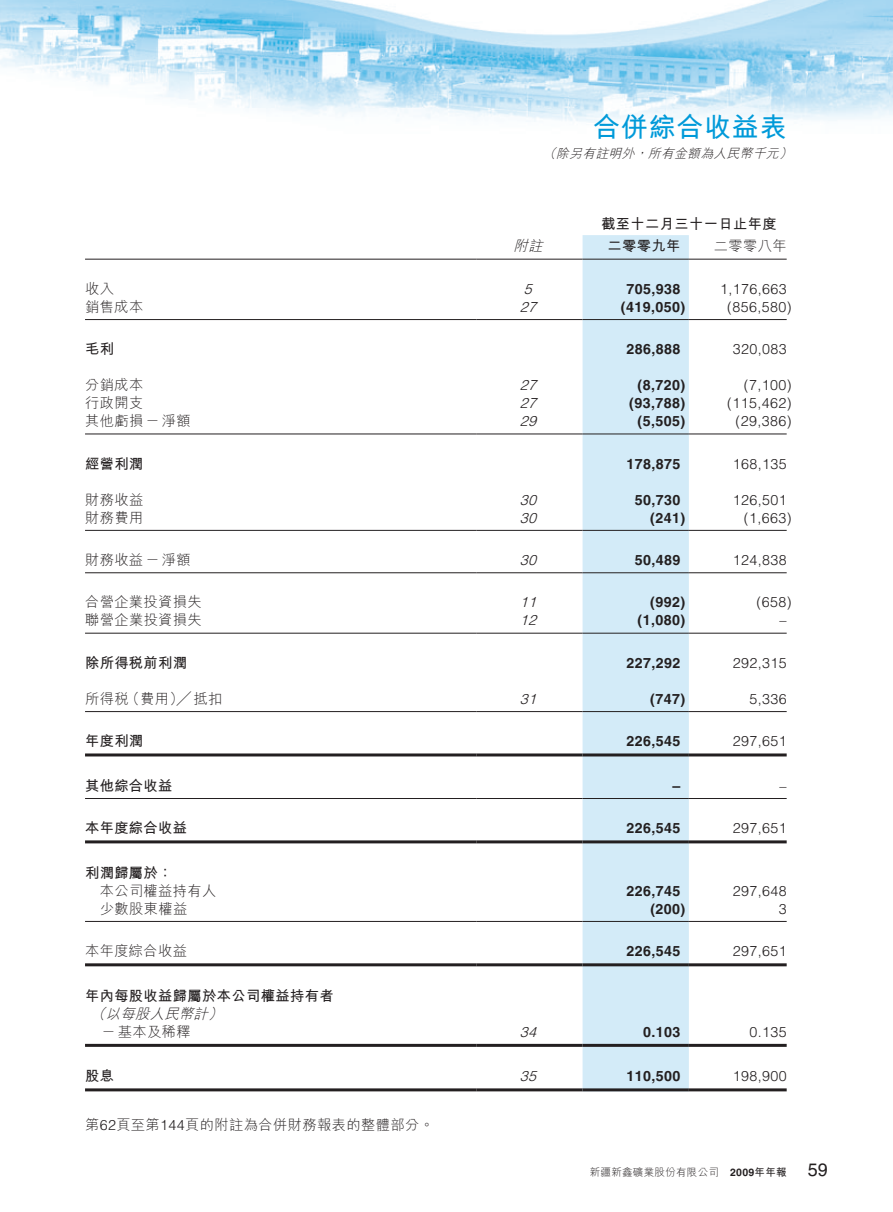
<style>
.page{position:relative;width:893px;height:1212px;background:#fff}
.page>*{position:absolute;margin:0;border:0;box-sizing:border-box;transform-origin:0 0}
.t1{font:700 27px "M Hei HK";letter-spacing:.03em;color:#009ad9}
.t2{font:700 14.25px "Helvetica LT Std";letter-spacing:.03em;color:#231f20}
.t3{font:300 14.25px "Helvetica LT Std";letter-spacing:.03em;color:#231f20}
.t4{font:300 14.25px "M Hei HK";letter-spacing:.03em;color:#231f20}
.t5{font:700 14.25px "M Hei HK";letter-spacing:.03em;color:#231f20}
.t6{font:italic 300 14.25px "Helvetica LT Std";color:#231f20}
.t7{font:italic 300 14.25px "M Hei HK";color:#231f20}
.t8{font:italic 300 12.75px "M Hei HK";color:#231f20}
.t9{font:300 10.5px "M Hei HK";letter-spacing:.03em;color:#231f20}
.s1{font-family:"Helvetica LT Std"}
.s2{font-family:"Helvetica LT Std";font-weight:700}
.s3{font-weight:700}
.s4{font-family:"Helvetica LT Std";font-weight:400;font-size:18px}
</style>
<div class="page">
<img style="left:0;top:0;width:893px;height:124px">
<div style="left:583px;top:235px;width:106px;height:853px;background:#d3ebf8"></div>
<hr style="left:85px;top:259px;width:391px;height:1px;background:#231f20">
<hr style="left:476px;top:259px;width:107px;height:1px;background:#231f20">
<hr style="left:583px;top:259px;width:106px;height:1px;background:#231f20">
<hr style="left:689px;top:259px;width:98px;height:1px;background:#231f20">
<hr style="left:85px;top:319px;width:391px;height:1px;background:#231f20">
<hr style="left:476px;top:319px;width:107px;height:1px;background:#231f20">
<hr style="left:583px;top:319px;width:106px;height:1px;background:#231f20">
<hr style="left:689px;top:319px;width:98px;height:1px;background:#231f20">
<hr style="left:85px;top:434px;width:391px;height:1px;background:#231f20">
<hr style="left:476px;top:434px;width:107px;height:1px;background:#231f20">
<hr style="left:583px;top:434px;width:106px;height:1px;background:#231f20">
<hr style="left:689px;top:434px;width:98px;height:1px;background:#231f20">
<hr style="left:85px;top:530px;width:391px;height:1px;background:#231f20">
<hr style="left:476px;top:530px;width:107px;height:1px;background:#231f20">
<hr style="left:583px;top:530px;width:106px;height:1px;background:#231f20">
<hr style="left:689px;top:530px;width:98px;height:1px;background:#231f20">
<hr style="left:85px;top:572px;width:391px;height:1px;background:#231f20">
<hr style="left:476px;top:572px;width:107px;height:1px;background:#231f20">
<hr style="left:583px;top:572px;width:106px;height:1px;background:#231f20">
<hr style="left:689px;top:572px;width:98px;height:1px;background:#231f20">
<hr style="left:85px;top:633px;width:391px;height:1px;background:#231f20">
<hr style="left:476px;top:633px;width:107px;height:1px;background:#231f20">
<hr style="left:583px;top:633px;width:106px;height:1px;background:#231f20">
<hr style="left:689px;top:633px;width:98px;height:1px;background:#231f20">
<hr style="left:85px;top:711px;width:391px;height:1px;background:#231f20">
<hr style="left:476px;top:711px;width:107px;height:1px;background:#231f20">
<hr style="left:583px;top:711px;width:106px;height:1px;background:#231f20">
<hr style="left:689px;top:711px;width:98px;height:1px;background:#231f20">
<hr style="left:85px;top:753px;width:391px;height:3px;background:#231f20">
<hr style="left:476px;top:753px;width:107px;height:3px;background:#231f20">
<hr style="left:583px;top:753px;width:106px;height:3px;background:#231f20">
<hr style="left:689px;top:753px;width:98px;height:3px;background:#231f20">
<hr style="left:85px;top:798px;width:391px;height:1px;background:#231f20">
<hr style="left:476px;top:798px;width:107px;height:1px;background:#231f20">
<hr style="left:583px;top:798px;width:106px;height:1px;background:#231f20">
<hr style="left:689px;top:798px;width:98px;height:1px;background:#231f20">
<hr style="left:85px;top:840px;width:391px;height:3px;background:#231f20">
<hr style="left:476px;top:840px;width:107px;height:3px;background:#231f20">
<hr style="left:583px;top:840px;width:106px;height:3px;background:#231f20">
<hr style="left:689px;top:840px;width:98px;height:3px;background:#231f20">
<hr style="left:85px;top:921px;width:391px;height:1px;background:#231f20">
<hr style="left:476px;top:921px;width:107px;height:1px;background:#231f20">
<hr style="left:583px;top:921px;width:106px;height:1px;background:#231f20">
<hr style="left:689px;top:921px;width:98px;height:1px;background:#231f20">
<hr style="left:85px;top:963px;width:391px;height:3px;background:#231f20">
<hr style="left:476px;top:963px;width:107px;height:3px;background:#231f20">
<hr style="left:583px;top:963px;width:106px;height:3px;background:#231f20">
<hr style="left:689px;top:963px;width:98px;height:3px;background:#231f20">
<hr style="left:85px;top:1044px;width:391px;height:3px;background:#231f20">
<hr style="left:476px;top:1044px;width:107px;height:3px;background:#231f20">
<hr style="left:583px;top:1044px;width:106px;height:3px;background:#231f20">
<hr style="left:689px;top:1044px;width:98px;height:3px;background:#231f20">
<hr style="left:85px;top:1088px;width:391px;height:3px;background:#231f20">
<hr style="left:476px;top:1088px;width:107px;height:3px;background:#231f20">
<hr style="left:583px;top:1088px;width:106px;height:3px;background:#231f20">
<hr style="left:689px;top:1088px;width:98px;height:3px;background:#231f20">
<h1 class="t1" style="left:593px;top:107px;width:195px">合併綜合收益表</h1>
<p class="t8" style="left:543px;top:144px;width:255px">（除另有註明外，所有金額為人民幣千元）</p>
<p class="t5" style="left:601px;top:213px;width:177px">截至十二月三十一日止年度</p>
<p class="t7" style="left:513px;top:236px;width:35px">附註</p>
<p class="t5" style="left:607px;top:236px;width:74px">二零零九年</p>
<p class="t4" style="left:714px;top:236px;width:74px">二零零八年</p>
<p class="t4" style="left:85px;top:278px;width:30px">收入</p>
<p class="t6" style="left:524px;top:280px;width:14px">5</p>
<p class="t2" style="left:626px;top:280px;width:55px">705,938</p>
<p class="t3" style="left:720px;top:280px;width:68px">1,176,663</p>
<p class="t4" style="left:85px;top:296px;width:60px">銷售成本</p>
<p class="t6" style="left:520px;top:298px;width:22px">27</p>
<p class="t2" style="left:621px;top:298px;width:66px">(419,050)</p>
<p class="t3" style="left:727px;top:298px;width:66px">(856,580)</p>
<p class="t5" style="left:85px;top:338px;width:30px">毛利</p>
<p class="t2" style="left:626px;top:340px;width:55px">286,888</p>
<p class="t3" style="left:733px;top:340px;width:55px">320,083</p>
<p class="t4" style="left:85px;top:375px;width:60px">分銷成本</p>
<p class="t6" style="left:520px;top:376px;width:22px">27</p>
<p class="t2" style="left:638px;top:376px;width:49px">(8,720)</p>
<p class="t3" style="left:744px;top:376px;width:49px">(7,100)</p>
<p class="t4" style="left:85px;top:393px;width:60px">行政開支</p>
<p class="t6" style="left:520px;top:394px;width:22px">27</p>
<p class="t2" style="left:629px;top:394px;width:57px">(93,788)</p>
<p class="t3" style="left:727px;top:394px;width:66px">(115,462)</p>
<p class="t4" style="left:85px;top:411px;width:107px">其他虧損－淨額</p>
<p class="t6" style="left:520px;top:412px;width:22px">29</p>
<p class="t2" style="left:638px;top:412px;width:49px">(5,505)</p>
<p class="t3" style="left:736px;top:412px;width:57px">(29,386)</p>
<p class="t5" style="left:85px;top:453px;width:60px">經營利潤</p>
<p class="t2" style="left:626px;top:455px;width:55px">178,875</p>
<p class="t3" style="left:733px;top:455px;width:55px">168,135</p>
<p class="t4" style="left:85px;top:489px;width:60px">財務收益</p>
<p class="t6" style="left:520px;top:491px;width:22px">30</p>
<p class="t2" style="left:635px;top:491px;width:47px">50,730</p>
<p class="t3" style="left:733px;top:491px;width:55px">126,501</p>
<p class="t4" style="left:85px;top:507px;width:60px">財務費用</p>
<p class="t6" style="left:520px;top:509px;width:22px">30</p>
<p class="t2" style="left:650px;top:509px;width:36px">(241)</p>
<p class="t3" style="left:744px;top:509px;width:49px">(1,663)</p>
<p class="t4" style="left:85px;top:550px;width:107px">財務收益－淨額</p>
<p class="t6" style="left:520px;top:551px;width:22px">30</p>
<p class="t2" style="left:635px;top:551px;width:47px">50,489</p>
<p class="t3" style="left:733px;top:551px;width:55px">124,838</p>
<p class="t4" style="left:85px;top:592px;width:118px">合營企業投資損失</p>
<p class="t6" style="left:520px;top:593px;width:22px">11</p>
<p class="t2" style="left:650px;top:594px;width:36px">(992)</p>
<p class="t3" style="left:757px;top:593px;width:36px">(658)</p>
<p class="t4" style="left:85px;top:610px;width:118px">聯營企業投資損失</p>
<p class="t6" style="left:520px;top:611px;width:22px">12</p>
<p class="t2" style="left:638px;top:612px;width:49px">(1,080)</p>
<p class="t3" style="left:780px;top:611px;width:9px">–</p>
<p class="t5" style="left:85px;top:652px;width:104px">除所得稅前利潤</p>
<p class="t2" style="left:626px;top:654px;width:55px">227,292</p>
<p class="t3" style="left:733px;top:654px;width:55px">292,315</p>
<p class="t4" style="left:85px;top:688px;width:139px">所得稅（費用）╱抵扣</p>
<p class="t6" style="left:520px;top:690px;width:22px">31</p>
<p class="t2" style="left:650px;top:690px;width:36px">(747)</p>
<p class="t3" style="left:749px;top:690px;width:39px">5,336</p>
<p class="t5" style="left:85px;top:730px;width:60px">年度利潤</p>
<p class="t2" style="left:626px;top:732px;width:55px">226,545</p>
<p class="t3" style="left:733px;top:732px;width:55px">297,651</p>
<p class="t5" style="left:85px;top:775px;width:89px">其他綜合收益</p>
<p class="t2" style="left:672px;top:777px;width:9px">–</p>
<p class="t3" style="left:780px;top:777px;width:9px">–</p>
<p class="t5" style="left:85px;top:817px;width:104px">本年度綜合收益</p>
<p class="t2" style="left:626px;top:819px;width:55px">226,545</p>
<p class="t3" style="left:733px;top:819px;width:55px">297,651</p>
<p class="t5" style="left:85px;top:862px;width:89px">利潤歸屬於：</p>
<p class="t4" style="left:100px;top:880px;width:118px">本公司權益持有人</p>
<p class="t2" style="left:626px;top:882px;width:55px">226,745</p>
<p class="t3" style="left:733px;top:882px;width:55px">297,648</p>
<p class="t4" style="left:100px;top:898px;width:89px">少數股東權益</p>
<p class="t2" style="left:650px;top:900px;width:36px">(200)</p>
<p class="t3" style="left:779px;top:900px;width:9px">3</p>
<p class="t4" style="left:85px;top:941px;width:104px">本年度綜合收益</p>
<p class="t2" style="left:626px;top:942px;width:55px">226,545</p>
<p class="t3" style="left:733px;top:942px;width:55px">297,651</p>
<p class="t5" style="left:85px;top:985px;width:250px">年內每股收益歸屬於本公司權益持有者</p>
<p class="t7" style="left:91px;top:1003px;width:138px">（以每股人民幣計）</p>
<p class="t4" style="left:101px;top:1021px;width:91px">－基本及稀釋</p>
<p class="t6" style="left:520px;top:1022px;width:22px">34</p>
<p class="t2" style="left:643px;top:1023px;width:39px">0.103</p>
<p class="t3" style="left:749px;top:1022px;width:39px">0.135</p>
<p class="t5" style="left:85px;top:1065px;width:30px">股息</p>
<p class="t6" style="left:520px;top:1067px;width:22px">35</p>
<p class="t2" style="left:626px;top:1067px;width:55px">110,500</p>
<p class="t3" style="left:733px;top:1067px;width:55px">198,900</p>
<p class="t4" style="left:85px;top:1114px;width:350px">第<span class="s1">62</span>頁至第<span class="s1">144</span>頁的附註為合併財務報表的整體部分。</p>
<p class="t9" style="left:590px;top:1165px;width:240px">新疆新鑫礦業股份有限公司 <span class="s2">2009</span><span class="s3">年年報</span> <span class="s4">59</span></p>
</div>
